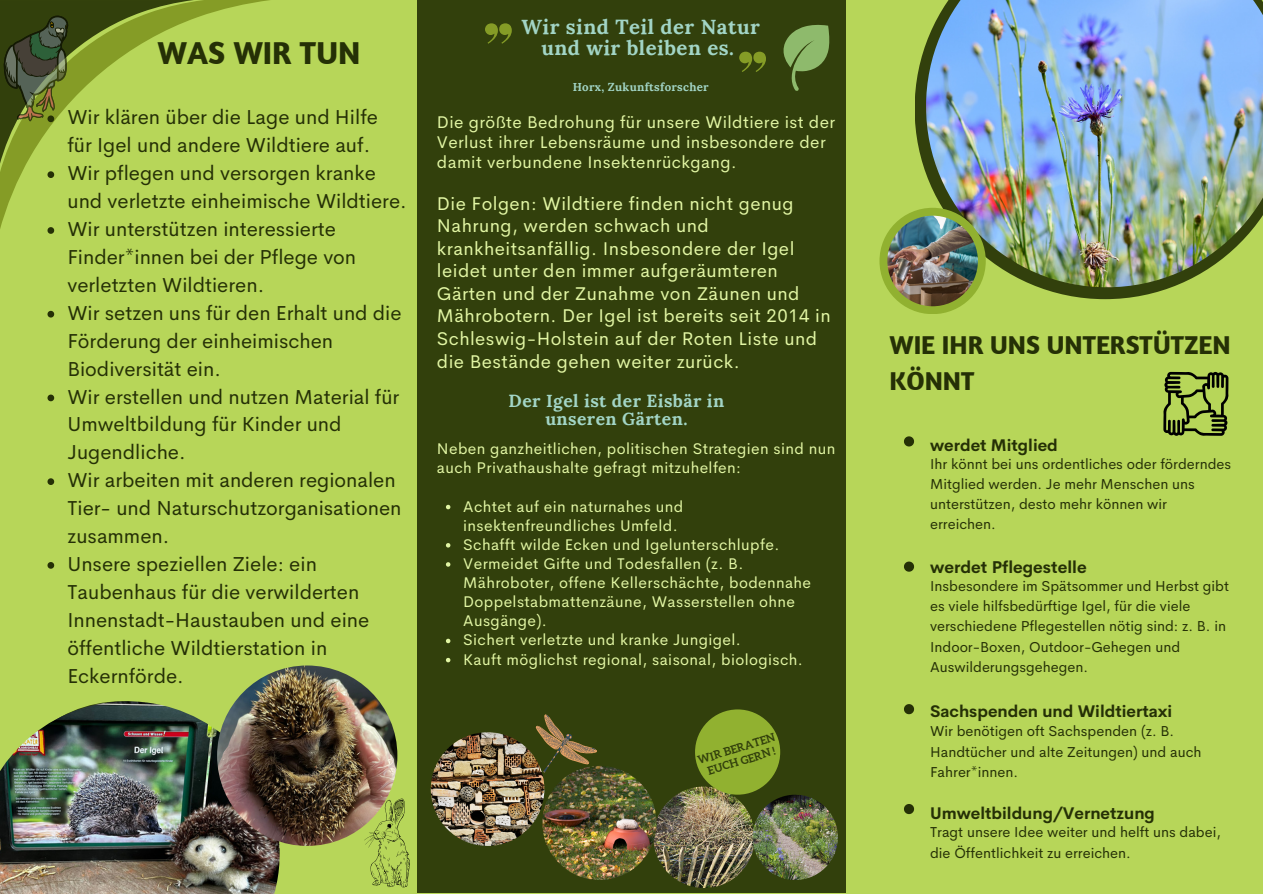
<style>
.page{position:relative;width:1263px;height:894px;background:#fff}
.page>*{position:absolute;margin:0;border:0;box-sizing:border-box;transform-origin:0 0}
.t1{font:700 32.4px "Amaranth";color:#253006}
.t2{font:700 26.4px/36px "Amaranth";color:#253006}
.t3{font:700 20.4px/21.1px "Lora";letter-spacing:.025em;color:#a2d5c6;text-align:center}
.t4{font:20.25px/27.9px "Cerebri Sans";color:#253006}
.t5{font:18.45px/22.5px "Cerebri Sans";letter-spacing:.025em;color:#e2f6a4}
.t6{font:700 17.55px/18px "Lora";letter-spacing:.025em;color:#a2d5c6;text-align:center}
.t7{font:16.95px/20.2px "Cerebri Sans";letter-spacing:.025em;color:#e2f6a4}
.t8{font:700 16.8px "Cerebri Sans";color:#253006}
.t9{font:700 16.5px "Cerebri Sans";color:#253006}
.t10{font:15.45px/19px "Cerebri Sans";letter-spacing:.025em;color:#e2f6a4}
.t11{font:14.4px/20.1px "Cerebri Sans";color:#253006}
.t12{font:700 11.55px "Lora";letter-spacing:.025em;color:#a2d5c6}
.t13{font:700 11.1px "Aleo";color:#32400c}
</style>
<div class="page">
<div style="left:0;top:0;width:1263px;height:893px;background:#b7d659"></div>
<div style="left:417px;top:0;width:428px;height:893px;background:#32400c"></div>
<img style="left:0;top:701px;width:280px;height:192px">
<svg style="left:915px;top:44px;width:257px;height:255px"></svg>
<img style="left:926px;top:0;width:337px;height:287px">
<img style="left:653px;top:786px;width:102px;height:101px;border-radius:50%">
<svg style="left:0;top:0;width:270px;height:232px"></svg>
<svg style="left:485px;top:23px;width:27px;height:21px"></svg>
<div style="left:879px;top:208px;width:107px;height:106px;background:#91b130;border-radius:50%"></div>
<img style="left:217px;top:665px;width:180px;height:180px;border-radius:50%">
<svg style="left:1163px;top:372px;width:65px;height:63px"></svg>
<svg style="left:739px;top:52px;width:27px;height:20px"></svg>
<svg style="left:364px;top:798px;width:46px;height:89px"></svg>
<svg style="left:783px;top:24px;width:47px;height:67px"></svg>
<svg style="left:446px;top:504px;width:4px;height:5px"></svg>
<svg style="left:446px;top:543px;width:4px;height:4px"></svg>
<svg style="left:446px;top:562px;width:4px;height:4px"></svg>
<svg style="left:446px;top:638px;width:4px;height:5px"></svg>
<svg style="left:446px;top:657px;width:4px;height:5px"></svg>
<img style="left:431px;top:732px;width:113px;height:113px;border-radius:50%">
<svg style="left:531px;top:714px;width:66px;height:60px"></svg>
<img style="left:542px;top:765px;width:115px;height:114px;border-radius:50%">
<img style="left:753px;top:794px;width:85px;height:85px;border-radius:50%">
<div style="left:695px;top:709px;width:85px;height:85px;background:#91b130;border-radius:50%"></div>
<svg style="left:0;top:0;width:194px;height:178px"></svg>
<svg style="left:48px;top:227px;width:6px;height:7px"></svg>
<svg style="left:48px;top:311px;width:6px;height:6px"></svg>
<svg style="left:48px;top:394px;width:6px;height:7px"></svg>
<svg style="left:48px;top:478px;width:6px;height:7px"></svg>
<svg style="left:48px;top:562px;width:6px;height:6px"></svg>
<svg style="left:904px;top:804px;width:10px;height:9px"></svg>
<svg style="left:904px;top:704px;width:10px;height:10px"></svg>
<svg style="left:904px;top:436px;width:10px;height:10px"></svg>
<svg style="left:904px;top:561px;width:10px;height:10px"></svg>
<img style="left:887px;top:215px;width:91px;height:91px;border-radius:50%">
<p class="t1" style="left:157px;top:32px;width:204px">WAS WIR TUN</p>
<p class="t4" style="left:67px;top:103px;width:312px">Wir klären über die Lage und Hilfe für Igel und andere Wildtiere auf.</p>
<p class="t4" style="left:67px;top:159px;width:341px">Wir pflegen und versorgen kranke und verletzte einheimische Wildtiere.</p>
<p class="t4" style="left:67px;top:215px;width:290px">Wir unterstützen interessierte<br>Finder*innen bei der Pflege von verletzten Wildtieren.</p>
<p class="t4" style="left:67px;top:298px;width:336px">Wir setzen uns für den Erhalt und die<br>Förderung der einheimischen<br>Biodiversität ein.</p>
<p class="t4" style="left:67px;top:382px;width:333px">Wir erstellen und nutzen Material für<br>Umweltbildung für Kinder und<br>Jugendliche.</p>
<p class="t4" style="left:67px;top:466px;width:335px">Wir arbeiten mit anderen regionalen<br>Tier- und Naturschutzorganisationen zusammen.</p>
<p class="t4" style="left:67px;top:549px;width:303px">Unsere speziellen Ziele: ein<br>Taubenhaus für die verwilderten<br>Innenstadt-Haustauben und eine öffentliche Wildtierstation in<br>Eckernförde.</p>
<p class="t3" style="left:521px;top:16px;width:240px">Wir sind Teil der Natur und wir bleiben es.</p>
<p class="t12" style="left:573px;top:79px;width:138px">Horx, Zukunftsforscher</p>
<p class="t7" style="left:437px;top:112px;width:400px">Die größte Bedrohung für unsere Wildtiere ist der<br>Verlust ihrer Lebensräume und insbesondere der damit verbundene Insektenrückgang.</p>
<p class="t5" style="left:437px;top:192px;width:395px">Die Folgen: Wildtiere finden nicht genug Nahrung, werden schwach und krankheitsanfällig. Insbesondere der Igel leidet unter den immer aufgeräumteren Gärten und der Zunahme von Zäunen und Mährobotern. Der Igel ist bereits seit 2014 in Schleswig-Holstein auf der Roten Liste und die Bestände gehen weiter zurück.</p>
<p class="t6" style="left:509px;top:391px;width:217px">Der Igel ist der Eisbär in unseren Gärten.</p>
<p class="t10" style="left:437px;top:439px;width:400px">Neben ganzheitlichen, politischen Strategien sind nun auch Privathaushalte gefragt mitzuhelfen:</p>
<p class="t10" style="left:463px;top:496px;width:221px">Achtet auf ein naturnahes und insektenfreundliches Umfeld.</p>
<p class="t10" style="left:463px;top:534px;width:318px">Schafft wilde Ecken und Igelunterschlupfe.</p>
<p class="t10" style="left:463px;top:554px;width:349px">Vermeidet Gifte und Todesfallen (z. B.<br>Mähroboter, offene Kellerschächte, bodennahe Doppelstabmattenzäune, Wasserstellen ohne Ausgänge).</p>
<p class="t10" style="left:463px;top:630px;width:279px">Sichert verletzte und kranke Jungigel.</p>
<p class="t10" style="left:463px;top:649px;width:341px">Kauft möglichst regional, saisonal, biologisch.</p>
<p class="t13" style="left:696px;top:754px;width:82px;rotate:-17deg">WIR BERATEN</p>
<p class="t13" style="left:706px;top:764px;width:72px;rotate:-17deg">EUCH GERN !</p>
<p class="t2" style="left:890px;top:326px;width:343px">WIE IHR UNS UNTERSTÜTZEN<br>KÖNNT</p>
<p class="t9" style="left:930px;top:434px;width:129px">werdet Mitglied</p>
<p class="t11" style="left:930px;top:453px;width:303px">Ihr könnt bei uns ordentliches oder förderndes Mitglied werden. Je mehr Menschen uns unterstützen, desto mehr können wir erreichen.</p>
<p class="t8" style="left:930px;top:556px;width:158px">werdet Pflegestelle</p>
<p class="t11" style="left:930px;top:576px;width:300px">Insbesondere im Spätsommer und Herbst gibt es viele hilfsbedürftige Igel, für die viele verschiedene Pflegestellen nötig sind: z. B. in Indoor-Boxen, Outdoor-Gehegen und Auswilderungsgehegen.</p>
<p class="t9" style="left:930px;top:700px;width:244px">Sachspenden und Wildtiertaxi</p>
<p class="t11" style="left:930px;top:721px;width:273px">Wir benötigen oft Sachspenden (z. B.<br>Handtücher und alte Zeitungen) und auch<br>Fahrer*innen.</p>
<p class="t9" style="left:930px;top:801px;width:226px">Umweltbildung/Vernetzung</p>
<p class="t11" style="left:930px;top:822px;width:292px">Tragt unsere Idee weiter und helft uns dabei, die Öffentlichkeit zu erreichen.</p>
</div>
